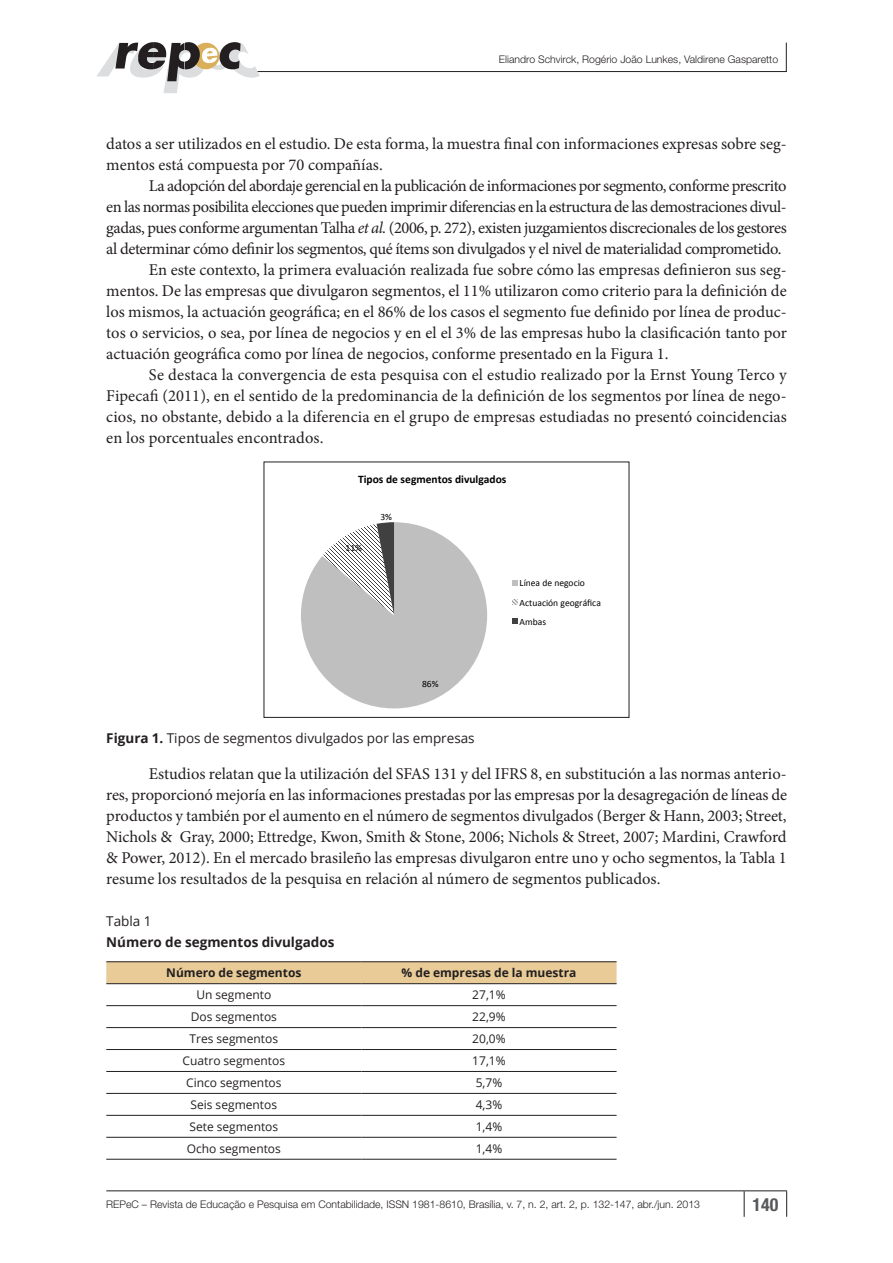
<style>
.page{position:relative;width:893px;height:1263px;background:#fff}
.page>*{position:absolute;margin:0;border:0;box-sizing:border-box;transform-origin:0 0}
.t1{font:700 condensed 18px "Helvetica Neue";color:#57585a}
.t2{font:16.5px/21px "Minion Pro";letter-spacing:-.005em;color:#231f20}
.t3{font:16.5px "Minion Pro";letter-spacing:-.025em;color:#231f20}
.t4{font:16.5px "Minion Pro";letter-spacing:-.03em;color:#231f20}
.t5{font:13.5px "Open Sans";color:#231f20}
.t6{font:700 13.5px "Open Sans";color:#231f20}
.t7{font:12px "Open Sans";color:#231f20}
.t8{font:700 12px "Open Sans";color:#231f20}
.t9{font:700 11.55px "Calibri";color:#000}
.t10{font:300 10.5px "Helvetica Neue";color:#231f20}
.t11{font:9.6px/19.2px "Calibri";color:#000}
.s1{font-style:italic}
.s2{font-weight:700}
</style>
<div class="page">
<hr style="left:255px;top:71px;width:531px;height:1px;background:#231f20">
<svg style="left:786px;top:43px;width:1px;height:29px"></svg>
<hr style="left:106px;top:1190px;width:638px;height:1px;background:#231f20">
<hr style="left:744px;top:1190px;width:43px;height:1px;background:#231f20">
<svg style="left:744px;top:1191px;width:1px;height:26px"></svg>
<svg style="left:786px;top:1191px;width:1px;height:26px"></svg>
<svg style="left:97px;top:42px;width:163px;height:51px"></svg>
<svg style="left:301px;top:522px;width:186px;height:186px"></svg>
<svg style="left:512px;top:580px;width:5px;height:5px"></svg>
<svg style="left:512px;top:599px;width:5px;height:5px"></svg>
<svg style="left:512px;top:618px;width:5px;height:6px"></svg>
<div style="left:106px;top:962px;width:511px;height:21px;background:#e8cb97"></div>
<hr style="left:106px;top:1005px;width:255px;height:1px;background:#231f20">
<hr style="left:361px;top:1005px;width:256px;height:1px;background:#231f20">
<hr style="left:106px;top:1027px;width:255px;height:1px;background:#231f20">
<hr style="left:361px;top:1027px;width:256px;height:1px;background:#231f20">
<hr style="left:106px;top:1049px;width:255px;height:1px;background:#231f20">
<hr style="left:361px;top:1049px;width:256px;height:1px;background:#231f20">
<hr style="left:106px;top:1071px;width:255px;height:1px;background:#231f20">
<hr style="left:361px;top:1071px;width:256px;height:1px;background:#231f20">
<hr style="left:106px;top:1093px;width:255px;height:1px;background:#231f20">
<hr style="left:361px;top:1093px;width:256px;height:1px;background:#231f20">
<hr style="left:106px;top:1115px;width:255px;height:1px;background:#231f20">
<hr style="left:361px;top:1115px;width:256px;height:1px;background:#231f20">
<hr style="left:106px;top:1137px;width:255px;height:1px;background:#231f20">
<hr style="left:361px;top:1137px;width:256px;height:1px;background:#231f20">
<hr style="left:106px;top:1159px;width:255px;height:1px;background:#231f20">
<hr style="left:361px;top:1159px;width:256px;height:1px;background:#231f20">
<hr style="left:106px;top:961px;width:255px;height:1px;background:#231f20">
<hr style="left:361px;top:961px;width:256px;height:1px;background:#231f20">
<hr style="left:106px;top:983px;width:255px;height:1px;background:#231f20">
<hr style="left:361px;top:983px;width:256px;height:1px;background:#231f20">
<p class="t10" style="left:499px;top:53px;width:281px">Eliandro Schvirck, Rogério João Lunkes, Valdirene Gasparetto</p>
<p class="t2" style="left:106px;top:133px;width:682px">datos a ser utilizados en el estudio. De esta forma, la muestra final con informaciones expresas sobre seg&shy;mentos está compuesta por 70 compañías.</p>
<p class="t3" style="left:149px;top:174px;width:639px">La adopción del abordaje gerencial en la publicación de informaciones por segmento, conforme prescrito</p>
<p class="t4" style="left:106px;top:195px;width:682px">en las normas posibilita elecciones que pueden imprimir diferencias en la estructura de las demostraciones divul-</p>
<p class="t3" style="left:106px;top:216px;width:682px">gadas, pues conforme argumentan Talha <span class="s1">et al.</span> (2006, p. 272), existen juzgamientos discrecionales de los gestores</p>
<p class="t3" style="left:106px;top:237px;width:677px">al determinar cómo definir los segmentos, qué ítems son divulgados y el nivel de materialidad comprometido.</p>
<p class="t2" style="left:149px;top:259px;width:639px">En este contexto, la primera evaluación realizada fue sobre cómo las empresas definieron sus seg-</p>
<p class="t2" style="left:106px;top:280px;width:682px">mentos. De las empresas que divulgaron segmentos, el 11% utilizaron como criterio para la definición de</p>
<p class="t2" style="left:106px;top:301px;width:682px">los mismos, la actuación geográfica; en el 86% de los casos el segmento fue definido por línea de produc-</p>
<p class="t2" style="left:106px;top:322px;width:682px">tos o servicios, o sea, por línea de negocios y en el el 3% de las empresas hubo la clasificación tanto por</p>
<p class="t2" style="left:106px;top:343px;width:564px">actuación geográfica como por línea de negocios, conforme presentado en la Figura 1.</p>
<p class="t2" style="left:149px;top:364px;width:639px">Se destaca la convergencia de esta pesquisa con el estudio realizado por la Ernst Young Terco y</p>
<p class="t2" style="left:106px;top:385px;width:682px">Fipecafi (2011), en el sentido de la predominancia de la definición de los segmentos por línea de nego-</p>
<p class="t2" style="left:106px;top:406px;width:682px">cios, no obstante, debido a la diferencia en el grupo de empresas estudiadas no presentó coincidencias</p>
<p class="t2" style="left:106px;top:427px;width:219px">en los porcentuales encontrados.</p>
<p class="t9" style="left:358px;top:472px;width:150px">Tipos de segmentos divulgados</p>
<p class="t11" style="left:346px;top:538px;width:18px">11%</p>
<p class="t11" style="left:380px;top:507px;width:13px">3%</p>
<p class="t11" style="left:422px;top:674px;width:18px">86%</p>
<p class="t11" style="left:520px;top:574px;width:83px">Línea de negocio<br>Actuación geográfica<br>Ambas</p>
<p class="t5" style="left:106px;top:729px;width:370px"><span class="s2">Figura 1.</span> Tipos de segmentos divulgados por las empresas</p>
<p class="t2" style="left:106px;top:763px;width:682px;text-align:justify;text-indent:43px">Estudios relatan que la utilización del SFAS 131 y del IFRS 8, en substitución a las normas anterio&shy;res, proporcionó mejoría en las informaciones prestadas por las empresas por la desagregación de líneas de productos y también por el aumento en el número de segmentos divulgados (Berger &amp; Hann, 2003; Street, Nichols &amp; Gray, 2000; Ettredge, Kwon, Smith &amp; Stone, 2006; Nichols &amp; Street, 2007; Mardini, Crawford &amp; Power, 2012). En el mercado brasileño las empresas divulgaron entre uno y ocho segmentos, la Tabla 1 resume los resultados de la pesquisa en relación al número de segmentos publicados.</p>
<p class="t5" style="left:106px;top:912px;width:47px">Tabla 1</p>
<p class="t6" style="left:106px;top:932px;width:230px">Número de segmentos divulgados</p>
<p class="t8" style="left:166px;top:964px;width:137px">Número de segmentos</p>
<p class="t8" style="left:402px;top:964px;width:176px">% de empresas de la muestra</p>
<p class="t7" style="left:196px;top:987px;width:76px">Un segmento</p>
<p class="t7" style="left:472px;top:987px;width:35px">27,1%</p>
<p class="t7" style="left:191px;top:1008px;width:88px">Dos segmentos</p>
<p class="t7" style="left:472px;top:1008px;width:35px">22,9%</p>
<p class="t7" style="left:190px;top:1030px;width:90px">Tres segmentos</p>
<p class="t7" style="left:472px;top:1030px;width:35px">20,0%</p>
<p class="t7" style="left:183px;top:1052px;width:104px">Cuatro segmentos</p>
<p class="t7" style="left:472px;top:1052px;width:35px">17,1%</p>
<p class="t7" style="left:186px;top:1074px;width:97px">Cinco segmentos</p>
<p class="t7" style="left:476px;top:1074px;width:28px">5,7%</p>
<p class="t7" style="left:191px;top:1096px;width:88px">Seis segmentos</p>
<p class="t7" style="left:476px;top:1096px;width:28px">4,3%</p>
<p class="t7" style="left:189px;top:1118px;width:90px">Sete segmentos</p>
<p class="t7" style="left:476px;top:1118px;width:28px">1,4%</p>
<p class="t7" style="left:187px;top:1140px;width:96px">Ocho segmentos</p>
<p class="t7" style="left:476px;top:1140px;width:28px">1,4%</p>
<p class="t10" style="left:106px;top:1198px;width:595px">REPeC – Revista de Educação e Pesquisa em Contabilidade, ISSN 1981-8610, Brasília, v. 7, n. 2, art. 2, p. 132-147, abr./jun. 2013</p>
<p class="t1" style="left:752px;top:1193px;width:27px">140</p>
</div>
